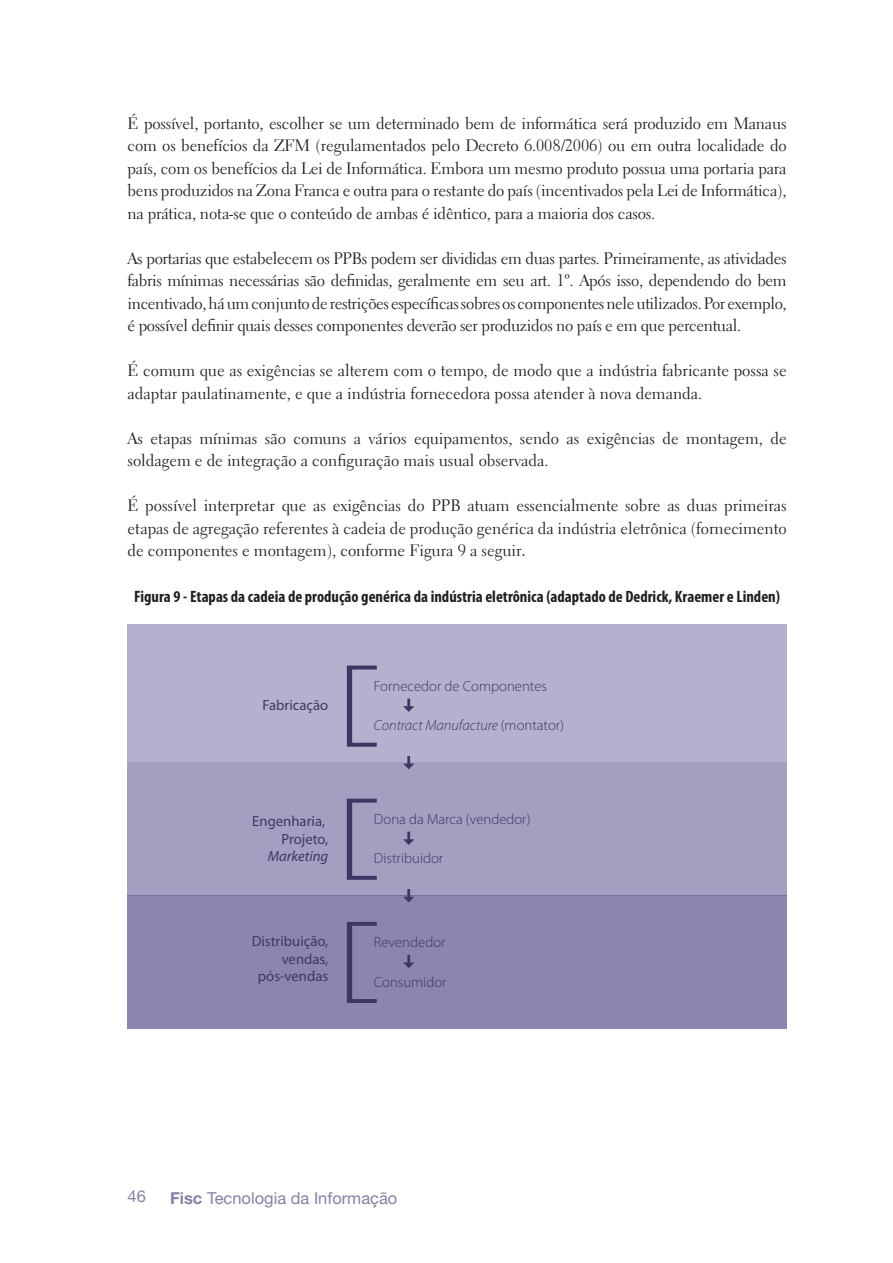
<style>
.page{position:relative;width:893px;height:1263px;background:#fff}
.page>*{position:absolute;margin:0;border:0;box-sizing:border-box;transform-origin:0 0}
.T_Texto{font:16.5px/22.5px "Electra LT Std";color:#231f20;text-align:justify}
.Tab_Titulo_Tabelas{font:700 condensed 16.5px "Myriad Pro";color:#231f20}
.t1{font:16.5px "Helvetica Neue LT Std";color:#8483a3}
.t2{font:300 14.7px "Myriad Pro";color:#3c3863}
.t3{font:14.7px/17.7px "Myriad Pro";color:#3c3863;text-align:right}
.t4{font:italic 300 14.7px "Myriad Pro";color:#3c3863}
.s1{font-family:"Calibri"}
.s2{font-style:normal}
.s3{font-style:italic}
.s4{font-weight:700}
</style>
<div class="page">
<div style="left:128px;top:625px;width:659px;height:137px;background:#b4b1cf"></div>
<div style="left:128px;top:895px;width:659px;height:134px;background:#8a86af"></div>
<div style="left:128px;top:762px;width:659px;height:134px;background:#a29fc1"></div>
<svg style="left:347px;top:665px;width:30px;height:82px"></svg>
<svg style="left:403px;top:698px;width:11px;height:14px"></svg>
<svg style="left:403px;top:756px;width:11px;height:13px"></svg>
<svg style="left:347px;top:799px;width:30px;height:81px"></svg>
<svg style="left:403px;top:832px;width:11px;height:13px"></svg>
<svg style="left:347px;top:922px;width:30px;height:81px"></svg>
<svg style="left:403px;top:955px;width:11px;height:13px"></svg>
<svg style="left:403px;top:889px;width:11px;height:13px"></svg>
<p class="T_Texto" style="left:128px;top:112px;width:661px">É possível, portanto, escolher se um determinado bem de informática será produzido em Manaus com os benefícios da ZFM (regulamentados pelo Decreto 6.008/2006) ou em outra localidade do país, com os benefícios da Lei de Informática. Embora um mesmo produto possua uma portaria para bens produzidos na Zona Franca e outra para o restante do país (incentivados pela Lei de Informática), na prática, nota-se que o conteúdo de ambas é idêntico, para a maioria dos casos.</p>
<p class="T_Texto" style="left:128px;top:247px;width:661px">As portarias que estabelecem os PPBs podem ser divididas em duas partes. Primeiramente, as atividades fabris mínimas necessárias são definidas, geralmente em seu art. 1º. Após isso, dependendo do bem incentivado, há um conjunto de restrições específicas sobres os componentes nele utilizados. Por exemplo, é possível definir quais desses componentes deverão ser produzidos no país e em que percentual.</p>
<p class="T_Texto" style="left:128px;top:359px;width:661px">É comum que as exigências se alterem com o tempo, de modo que a indústria fabricante possa se adaptar paulatinamente, e que a indústria fornecedora possa atender à nova demanda.</p>
<p class="T_Texto" style="left:128px;top:427px;width:661px">As etapas mínimas são comuns a vários equipamentos, sendo as exigências de montagem, de soldagem e de integração a configuração mais usual observada.</p>
<p class="T_Texto" style="left:128px;top:494px;width:661px">É possível interpretar que as exigências do PPB atuam essencialmente sobre as duas primeiras etapas de agregação referentes à cadeia de produção genérica da indústria eletrônica (fornecimento de componentes e montagem), conforme Figura 9 a seguir<span class="s1">.</span></p>
<p class="Tab_Titulo_Tabelas" style="left:134px;top:587px;width:647px">Figura 9 - Etapas da cadeia de produção genérica da indústria eletrônica (adaptado de Dedrick, Kraemer e Linden)</p>
<p class="t3" style="left:263px;top:697px;width:67px">Fabricação</p>
<p class="t2" style="left:374px;top:678px;width:175px">Fornecedor de Componentes</p>
<p class="t4" style="left:374px;top:718px;width:192px">Contract Manufacture <span class="s2">(montator)</span></p>
<p class="t3" style="left:252px;top:812px;width:77px">Engenharia,<br>Projeto,<br><span class="s3">Marketing</span></p>
<p class="t2" style="left:374px;top:811px;width:158px">Dona da Marca (vendedor)</p>
<p class="t2" style="left:374px;top:850px;width:71px">Distribuidor</p>
<p class="t3" style="left:252px;top:933px;width:78px">Distribuição, vendas, pós-vendas</p>
<p class="t2" style="left:374px;top:934px;width:73px">Revendedor</p>
<p class="t2" style="left:374px;top:974px;width:74px">Consumidor</p>
<p class="t1" style="left:128px;top:1187px;width:20px">46</p>
<p class="t1" style="left:170px;top:1188px;width:229px"><span class="s4">Fisc</span> Tecnologia da Informação</p>
</div>
